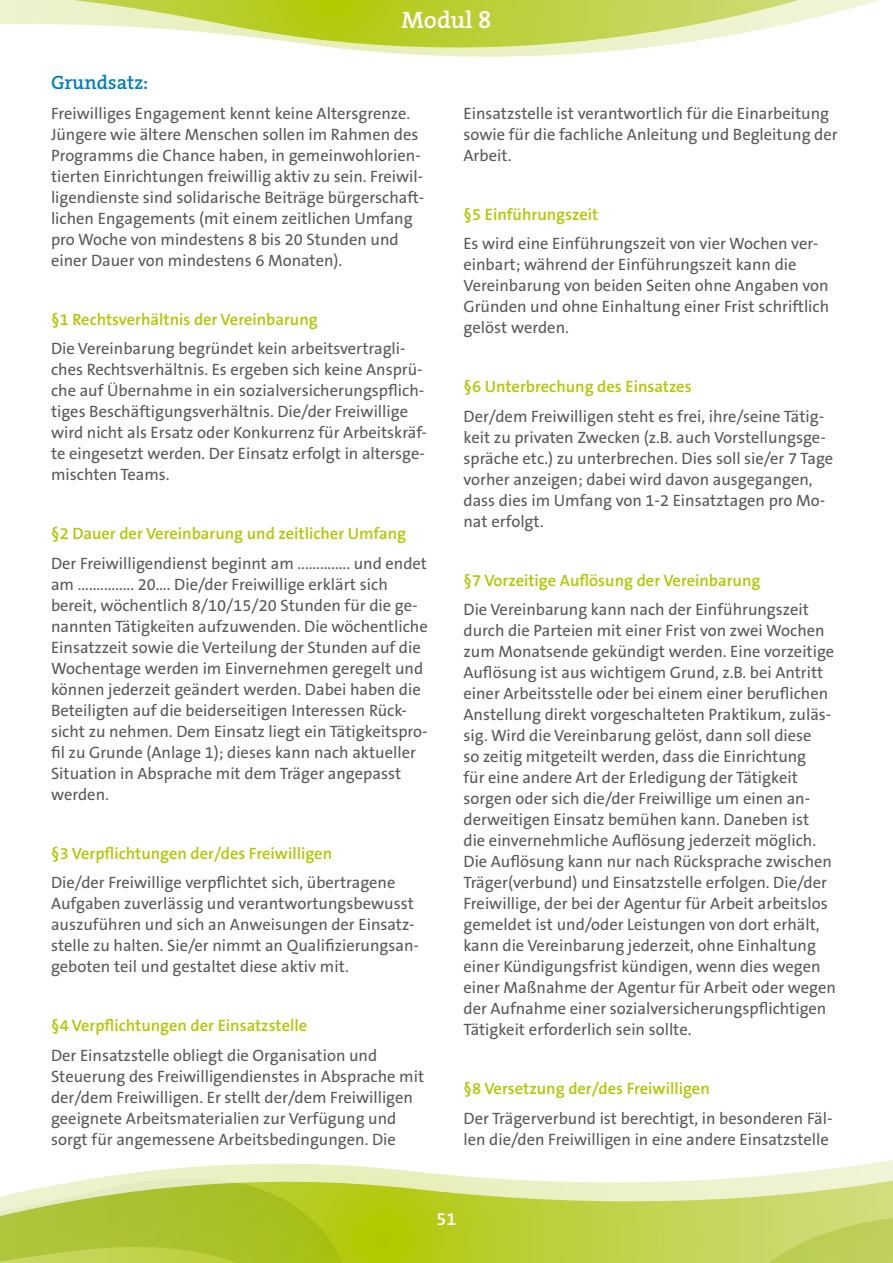
<style>
.page{position:relative;width:893px;height:1263px;background:#fff}
.page>*{position:absolute;margin:0;border:0;box-sizing:border-box;transform-origin:0 0}
.t1{font:600 24px "The Serif";color:#fff}
.t2{font:600 19.5px "The Serif";color:#0081be}
.t3{font:600 18px "The Sans B6";color:#fff}
.t4{font:16.5px/21px "The Sans B5 Plain";color:#58585a}
.t5{font:600 16.5px "The Sans B6";color:#b1c800}
</style>
<div class="page">
<svg style="left:0;top:1160px;width:893px;height:103px;background:#ccd96f"></svg>
<svg style="left:0;top:0;width:880px;height:57px"></svg>
<h1 class="t1" style="left:402px;top:4px;width:91px">Modul 8</h1>
<p class="t2" style="left:51px;top:70px;width:99px">Grundsatz:</p>
<p class="t4" style="left:51px;top:103px;width:375px">Freiwilliges Engagement kennt keine Altersgrenze.<br>Jüngere wie ältere Menschen sollen im Rahmen des Programms die Chance haben, in gemeinwohlorien&shy;tierten Einrichtungen freiwillig aktiv zu sein. Freiwil&shy;ligendienste sind solidarische Beiträge bürgerschaft&shy;lichen Engagements (mit einem zeitlichen Umfang pro Woche von mindestens 8 bis 20 Stunden und einer Dauer von mindestens 6 Monaten).</p>
<p class="t5" style="left:51px;top:310px;width:268px">§1 Rechtsverhältnis der Vereinbarung</p>
<p class="t4" style="left:51px;top:339px;width:378px">Die Vereinbarung begründet kein arbeitsvertragli&shy;ches Rechtsverhältnis. Es ergeben sich keine Ansprü&shy;che auf Übernahme in ein sozialversicherungspflich&shy;tiges Beschäftigungsverhältnis. Die/der Freiwillige wird nicht als Ersatz oder Konkurrenz für Arbeitskräf&shy;te eingesetzt werden. Der Einsatz erfolgt in altersge&shy;mischten Teams.</p>
<p class="t5" style="left:51px;top:525px;width:357px">§2 Dauer der Vereinbarung und zeitlicher Umfang</p>
<p class="t4" style="left:51px;top:553px;width:378px">Der Freiwilligendienst beginnt am .............. und endet am ............... 20…. Die/der Freiwillige erklärt sich bereit, wöchentlich 8/10/15/20 Stunden für die ge&shy;nannten Tätigkeiten aufzuwenden. Die wöchentliche Einsatzzeit sowie die Verteilung der Stunden auf die Wochentage werden im Einvernehmen geregelt und können jederzeit geändert werden. Dabei haben die Beteiligten auf die beiderseitigen Interessen Rück&shy;sicht zu nehmen. Dem Einsatz liegt ein Tätigkeitspro&shy;fil zu Grunde (Anlage 1); dieses kann nach aktueller Situation in Absprache mit dem Träger angepasst werden.</p>
<p class="t5" style="left:51px;top:844px;width:283px">§3 Verpflichtungen der/des Freiwilligen</p>
<p class="t4" style="left:51px;top:873px;width:370px">Die/der Freiwillige verpflichtet sich, übertragene Aufgaben zuverlässig und verantwortungsbewusst auszuführen und sich an Anweisungen der Einsatz&shy;stelle zu halten. Sie/er nimmt an Qualifizierungsan&shy;geboten teil und gestaltet diese aktiv mit.</p>
<p class="t5" style="left:51px;top:1017px;width:258px">§4 Verpflichtungen der Einsatzstelle</p>
<p class="t4" style="left:51px;top:1045px;width:375px">Der Einsatzstelle obliegt die Organisation und Steuerung des Freiwilligendienstes in Absprache mit der/dem Freiwilligen. Er stellt der/dem Freiwilligen geeignete Arbeitsmaterialien zur Verfügung und sorgt für angemessene Arbeitsbedingungen. Die</p>
<p class="t4" style="left:463px;top:103px;width:376px">Einsatzstelle ist verantwortlich für die Einarbeitung sowie für die fachliche Anleitung und Begleitung der<br>Arbeit.</p>
<p class="t5" style="left:463px;top:205px;width:136px">§5 Einführungszeit</p>
<p class="t4" style="left:463px;top:234px;width:367px">Es wird eine Einführungszeit von vier Wochen ver&shy;einbart; während der Einführungszeit kann die Vereinbarung von beiden Seiten ohne Angaben von Gründen und ohne Einhaltung einer Frist schriftlich gelöst werden.</p>
<p class="t5" style="left:463px;top:378px;width:230px">§6 Unterbrechung des Einsatzes</p>
<p class="t4" style="left:463px;top:406px;width:371px">Der/dem Freiwilligen steht es frei, ihre/seine Tätig&shy;keit zu privaten Zwecken (z.B. auch Vorstellungsge&shy;spräche etc.) zu unterbrechen. Dies soll sie/er 7 Tage vorher anzeigen; dabei wird davon ausgegangen, dass dies im Umfang von 1-2 Einsatztagen pro Mo&shy;nat erfolgt.</p>
<p class="t5" style="left:463px;top:571px;width:298px">§7 Vorzeitige Auflösung der Vereinbarung</p>
<p class="t4" style="left:463px;top:600px;width:374px">Die Vereinbarung kann nach der Einführungszeit durch die Parteien mit einer Frist von zwei Wochen zum Monatsende gekündigt werden. Eine vorzeitige Auflösung ist aus wichtigem Grund, z.B. bei Antritt einer Arbeitsstelle oder bei einem einer beruflichen Anstellung direkt vorgeschalteten Praktikum, zuläs&shy;sig. Wird die Vereinbarung gelöst, dann soll diese<br>so zeitig mitgeteilt werden, dass die Einrichtung<br>für eine andere Art der Erledigung der Tätigkeit sorgen oder sich die/der Freiwillige um einen an&shy;derweitigen Einsatz bemühen kann. Daneben ist<br>die einvernehmliche Auflösung jederzeit möglich.<br>Die Auflösung kann nur nach Rücksprache zwischen Träger(verbund) und Einsatzstelle erfolgen. Die/der Freiwillige, der bei der Agentur für Arbeit arbeitslos gemeldet ist und/oder Leistungen von dort erhält, kann die Vereinbarung jederzeit, ohne Einhaltung einer Kündigungsfrist kündigen, wenn dies wegen einer Maßnahme der Agentur für Arbeit oder wegen der Aufnahme einer sozialversicherungspflichtigen Tätigkeit erforderlich sein sollte.</p>
<p class="t5" style="left:463px;top:1080px;width:248px">§8 Versetzung der/des Freiwilligen</p>
<p class="t4" style="left:463px;top:1108px;width:370px">Der Trägerverbund ist berechtigt, in besonderen Fäl&shy;len die/den Freiwilligen in eine andere Einsatzstelle</p>
<p class="t3" style="left:437px;top:1210px;width:21px">51</p>
</div>
